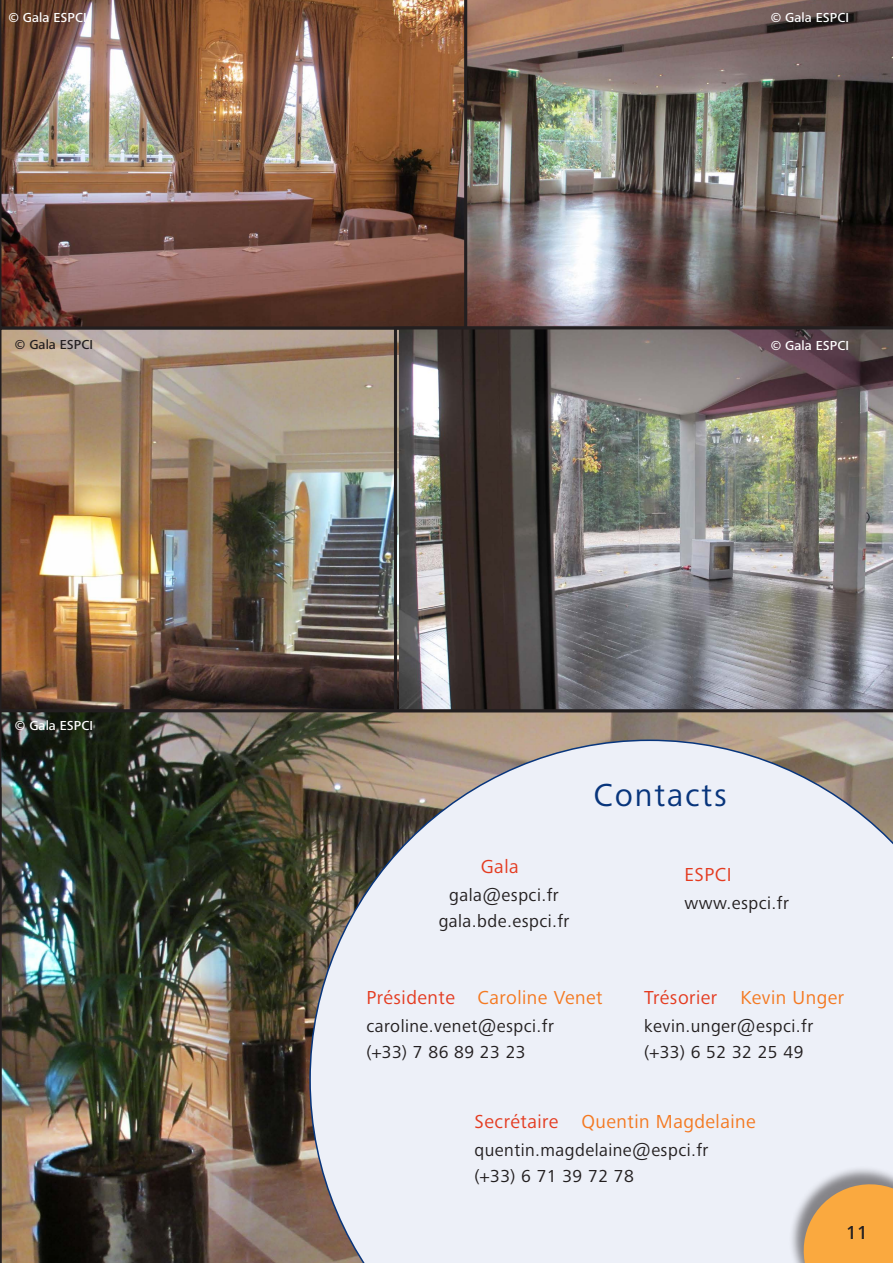
<style>
.page{position:relative;width:893px;height:1263px;background:#fff}
.page>*{position:absolute;margin:0;border:0;box-sizing:border-box;transform-origin:0 0}
.Section{font:33px "Frutiger Next Pro";letter-spacing:.055em;color:#08357c}
.Info_utile_3{font:19.5px "Frutiger Next Pro";letter-spacing:.025em;color:#f47921}
.Info_utile_3-2{font:19.5px "Frutiger Next Pro";letter-spacing:.025em;color:#e43b20}
.t1{font:500 19.5px "Frutiger Next Pro";color:#231f20}
.Info_utile2{font:18px "Frutiger Next Pro";letter-spacing:.025em;color:#231f20}
.Crédits{font:500 13.5px "Frutiger Next Pro";letter-spacing:.005em;color:#fff}
.Crédits-2{font:500 13.5px "Frutiger Next Pro";letter-spacing:.005em;color:#231f20}
.s1{color:#e43b20}
</style>
<div class="page">
<img style="left:0;top:712px;width:893px;height:551px">
<svg style="left:309px;top:739px;width:584px;height:524px;background:#d5d5d9"></svg>
<div style="left:789px;top:1165px;width:104px;height:98px;background:#231f20;opacity:.52"></div>
<svg style="left:794px;top:1175px;width:99px;height:88px;background:#e4ac64"></svg>
<img style="left:0;top:329px;width:394px;height:383px">
<img style="left:467px;top:0;width:426px;height:326px">
<img style="left:0;top:0;width:467px;height:329px">
<svg style="left:0;top:787px;width:2px;height:476px"></svg>
<img style="left:394px;top:326px;width:499px;height:386px">
<p class="Crédits" style="left:9px;top:10px;width:80px">© Gala ESPCI</p>
<p class="Crédits-2" style="left:15px;top:337px;width:80px">© Gala ESPCI</p>
<p class="Crédits" style="left:15px;top:718px;width:80px">© Gala ESPCI</p>
<p class="Crédits" style="left:771px;top:10px;width:80px">© Gala ESPCI</p>
<p class="Crédits" style="left:771px;top:338px;width:80px">© Gala ESPCI</p>
<p class="Info_utile_3-2" style="left:481px;top:855px;width:39px">Gala</p>
<p class="Info_utile2" style="left:449px;top:884px;width:111px">gala@espci.fr</p>
<p class="Info_utile2" style="left:439px;top:910px;width:132px">gala.bde.espci.fr</p>
<p class="Section" style="left:593px;top:776px;width:135px">Contacts</p>
<p class="Info_utile_3-2" style="left:685px;top:864px;width:49px">ESPCI</p>
<p class="Info_utile2" style="left:685px;top:893px;width:106px">www.espci.fr</p>
<p class="Info_utile_3" style="left:366px;top:986px;width:238px"><span class="s1">Présidente</span> Caroline Venet</p>
<p class="Info_utile2" style="left:366px;top:1015px;width:189px">caroline.venet@espci.fr</p>
<p class="Info_utile2" style="left:366px;top:1041px;width:161px">(+33) 7 86 89 23 23</p>
<p class="Info_utile_3" style="left:644px;top:986px;width:202px"><span class="s1">Trésorier</span> Kevin Unger</p>
<p class="Info_utile2" style="left:644px;top:1015px;width:171px">kevin.unger@espci.fr</p>
<p class="Info_utile2" style="left:644px;top:1041px;width:161px">(+33) 6 52 32 25 49</p>
<p class="Info_utile_3" style="left:475px;top:1110px;width:283px"><span class="s1">Secrétaire</span> Quentin Magdelaine</p>
<p class="Info_utile2" style="left:475px;top:1140px;width:235px">quentin.magdelaine@espci.fr</p>
<p class="Info_utile2" style="left:475px;top:1166px;width:161px">(+33) 6 71 39 72 78</p>
<p class="t1" style="left:846px;top:1221px;width:24px">11</p>
</div>
